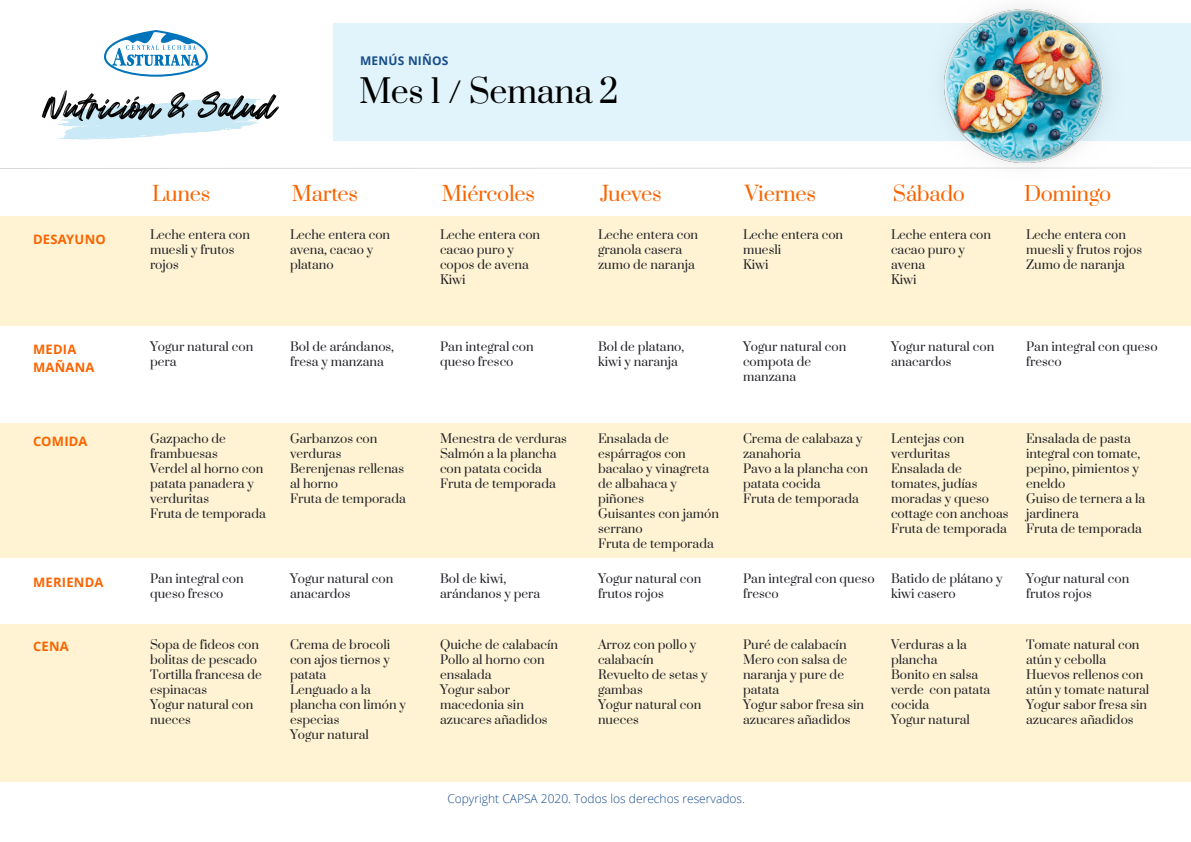
<style>
.page{position:relative;width:1191px;height:842px;background:#fff}
.page>*{position:absolute;margin:0;border:0;box-sizing:border-box;transform-origin:0 0}
.t1{font:32px "Prata";letter-spacing:-.015em;color:#000}
.t2{font:20px "Prata";letter-spacing:-.015em;color:#fa6400}
.t3{font:700 13px/18px "Open Sans";letter-spacing:.02em;color:#fa6400}
.t4{font:12px/15px "Prata";color:#1f2025}
.t5{font:300 12px "Open Sans";color:#184c8b}
.t6{font:700 12px "Open Sans";letter-spacing:.02em;color:#184d8b}
</style>
<div class="page">
<div style="left:333px;top:23px;width:858px;height:118px;background:#e1f4fb"></div>
<svg style="left:104px;top:30px;width:104px;height:47px"></svg>
<svg style="left:209px;top:98px;width:33px;height:2px"></svg>
<svg style="left:42px;top:90px;width:25px;height:29px"></svg>
<div style="left:0;top:216px;width:1191px;height:110px;background:#fff3d3"></div>
<div style="left:0;top:423px;width:1191px;height:135px;background:#fff3d3"></div>
<svg style="left:0;top:168px;width:1191px;height:1px"></svg>
<div style="left:0;top:624px;width:1191px;height:158px;background:#fff3d3"></div>
<img style="left:926px;top:7px;width:199px;height:162px">
<img style="left:944px;top:9px;width:159px;height:154px">
<p class="t6" style="left:360px;top:52px;width:90px">MENÚS NIÑOS</p>
<h1 class="t1" style="left:359px;top:65px;width:261px">Mes 1 / Semana 2</h1>
<h2 class="t2" style="left:152px;top:177px;width:60px">Lunes</h2>
<h2 class="t2" style="left:292px;top:177px;width:68px">Martes</h2>
<h2 class="t2" style="left:442px;top:177px;width:94px">Miércoles</h2>
<h2 class="t2" style="left:600px;top:177px;width:63px">Jueves</h2>
<h2 class="t2" style="left:745px;top:177px;width:73px">Viernes</h2>
<h2 class="t2" style="left:893px;top:177px;width:74px">Sábado</h2>
<h2 class="t2" style="left:1024px;top:177px;width:89px">Domingo</h2>
<p class="t3" style="left:33px;top:230px;width:74px">DESAYUNO</p>
<p class="t4" style="left:150px;top:226px;width:102px">Leche entera con muesli y frutos rojos</p>
<p class="t4" style="left:290px;top:226px;width:102px">Leche entera con avena, cacao y platano</p>
<p class="t4" style="left:440px;top:226px;width:102px">Leche entera con cacao puro y copos de avena<br>Kiwi</p>
<p class="t4" style="left:598px;top:226px;width:102px">Leche entera con granola casera zumo de naranja</p>
<p class="t4" style="left:743px;top:226px;width:102px">Leche entera con muesli<br>Kiwi</p>
<p class="t4" style="left:891px;top:226px;width:102px">Leche entera con cacao puro y avena<br>Kiwi</p>
<p class="t4" style="left:1026px;top:226px;width:118px">Leche entera con muesli y frutos rojos<br>Zumo de naranja</p>
<p class="t3" style="left:33px;top:340px;width:63px">MEDIA<br>MAÑANA</p>
<p class="t4" style="left:150px;top:338px;width:105px">Yogur natural con pera</p>
<p class="t4" style="left:290px;top:338px;width:106px">Bol de arándanos, fresa y manzana</p>
<p class="t4" style="left:440px;top:338px;width:95px">Pan integral con queso fresco</p>
<p class="t4" style="left:598px;top:338px;width:88px">Bol de platano, kiwi y naranja</p>
<p class="t4" style="left:743px;top:338px;width:105px">Yogur natural con compota de manzana</p>
<p class="t4" style="left:891px;top:338px;width:105px">Yogur natural con anacardos</p>
<p class="t4" style="left:1026px;top:338px;width:133px">Pan integral con queso fresco</p>
<p class="t3" style="left:33px;top:432px;width:56px">COMIDA</p>
<p class="t3" style="left:33px;top:573px;width:72px">MERIENDA</p>
<p class="t3" style="left:33px;top:637px;width:37px">CENA</p>
<p class="t4" style="left:150px;top:430px;width:117px">Gazpacho de frambuesas<br>Verdel al horno con patata panadera y verduritas<br>Fruta de temporada</p>
<p class="t4" style="left:150px;top:570px;width:95px">Pan integral con queso fresco</p>
<p class="t4" style="left:150px;top:636px;width:114px">Sopa de fideos con bolitas de pescado<br>Tortilla francesa de espinacas<br>Yogur natural con nueces</p>
<p class="t4" style="left:290px;top:430px;width:117px">Garbanzos con verduras<br>Berenjenas rellenas al horno<br>Fruta de temporada</p>
<p class="t4" style="left:290px;top:570px;width:105px">Yogur natural con anacardos</p>
<p class="t4" style="left:290px;top:636px;width:118px">Crema de brocoli con ajos tiernos y patata<br>Lenguado a la plancha con limón y especias<br>Yogur natural</p>
<p class="t4" style="left:440px;top:430px;width:128px">Menestra de verduras<br>Salmón a la plancha con patata cocida<br>Fruta de temporada</p>
<p class="t4" style="left:440px;top:570px;width:102px">Bol de kiwi, arándanos y pera</p>
<p class="t4" style="left:440px;top:636px;width:120px">Quiche de calabacín<br>Pollo al horno con ensalada<br>Yogur sabor macedonia sin azucares añadidos</p>
<p class="t4" style="left:598px;top:430px;width:123px">Ensalada de espárragos con bacalao y vinagreta de albahaca y piñones<br>Guisantes con jamón serrano<br>Fruta de temporada</p>
<p class="t4" style="left:598px;top:570px;width:105px">Yogur natural con frutos rojos</p>
<p class="t4" style="left:598px;top:636px;width:111px">Arroz con pollo y calabacín<br>Revuelto de setas y gambas<br>Yogur natural con nueces</p>
<p class="t4" style="left:743px;top:430px;width:127px">Crema de calabaza y zanahoria<br>Pavo a la plancha con patata cocida<br>Fruta de temporada</p>
<p class="t4" style="left:743px;top:570px;width:133px">Pan integral con queso fresco</p>
<p class="t4" style="left:743px;top:636px;width:123px">Puré de calabacín<br>Mero con salsa de naranja y pure de patata<br>Yogur sabor fresa sin azucares añadidos</p>
<p class="t4" style="left:891px;top:430px;width:119px">Lentejas con verduritas<br>Ensalada de tomates, judías moradas y queso cottage con anchoas<br>Fruta de temporada</p>
<p class="t4" style="left:891px;top:570px;width:113px">Batido de plátano y kiwi casero</p>
<p class="t4" style="left:891px;top:636px;width:101px">Verduras a la plancha<br>Bonito en salsa verde con patata cocida<br>Yogur natural</p>
<p class="t4" style="left:1026px;top:430px;width:121px">Ensalada de pasta integral con tomate, pepino, pimientos y eneldo<br>Guiso de ternera a la jardinera<br>Fruta de temporada</p>
<p class="t4" style="left:1026px;top:570px;width:105px">Yogur natural con frutos rojos</p>
<p class="t4" style="left:1026px;top:636px;width:125px">Tomate natural con atún y cebolla<br>Huevos rellenos con atún y tomate natural<br>Yogur sabor fresa sin azucares añadidos</p>
<p class="t5" style="left:447px;top:790px;width:299px">Copyright CAPSA 2020. Todos los derechos reservados.</p>
</div>
